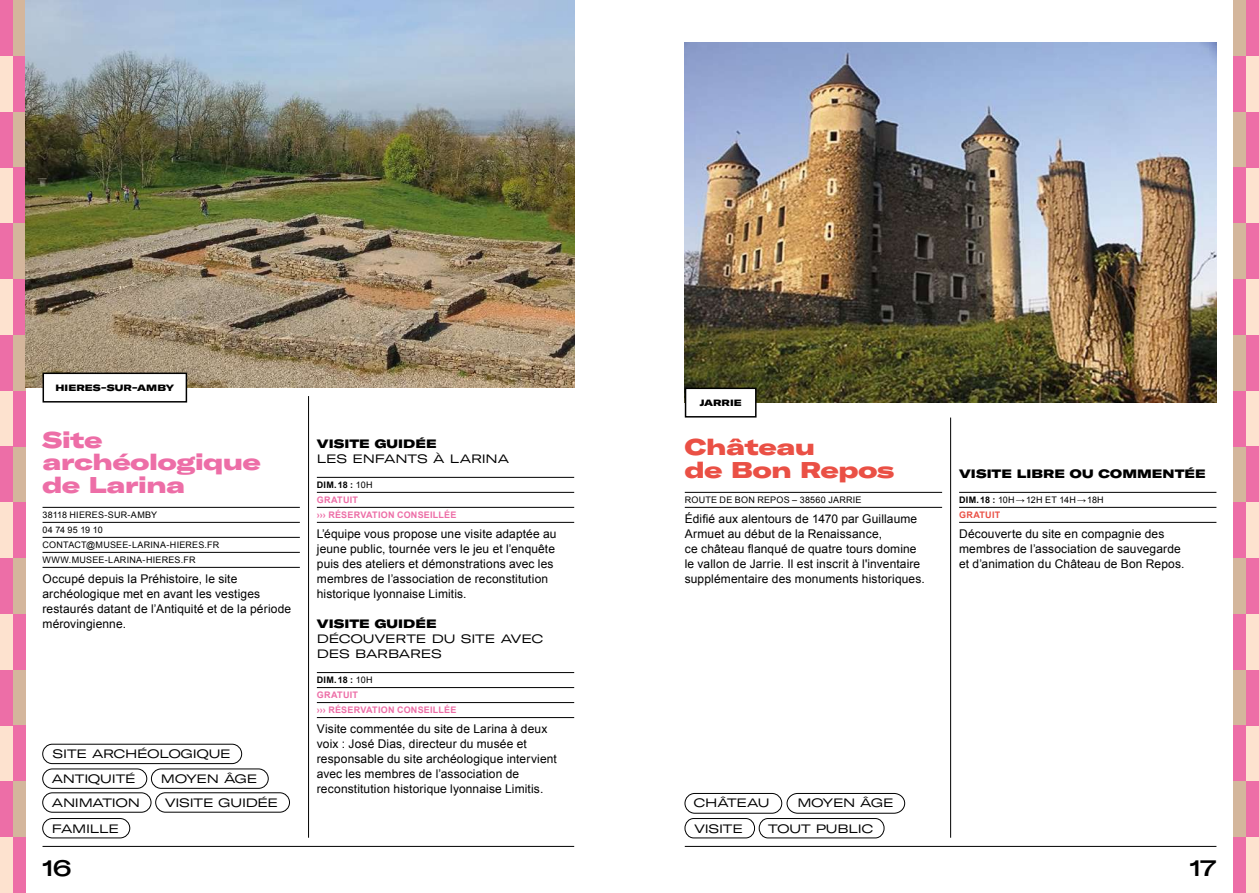
<style>
.page{position:relative;width:1259px;height:893px;background:#fff}
.page>*{position:absolute;margin:0;border:0;box-sizing:border-box;transform-origin:0 0}
.t1{font:900 expanded 22.5px/22.5px "GT America";letter-spacing:-.01em;color:#ed6ea7}
.t2{font:900 expanded 22.5px/22.5px "GT America";letter-spacing:-.01em;color:#ea5045}
.t3{font:500 expanded 22.5px "GT America";color:#000}
.t4{font:12px/15px "Arial";letter-spacing:.01em;color:#000}
.t5{font:expanded 12px/15px "GT America";letter-spacing:-.015em;color:#000}
.t6{font:900 expanded 12px "GT America";letter-spacing:.01em;color:#000}
.t7{font:9px/15px "Arial";letter-spacing:.025em;color:#000}
.t8{font:700 9px/15px "Arial";letter-spacing:.025em;color:#ed6ea7}
.t9{font:900 expanded 9px "GT America";color:#000}
.s1{color:#000}
.s2{font-weight:400;color:#000}
.s3{font-weight:700}
.s4{font-weight:700;color:#ea5045}
</style>
<div class="page">
<hr style="left:950px;top:418px;width:1px;height:420px;background:#000">
<hr style="left:43px;top:846px;width:531px;height:1px;background:#000">
<hr style="left:685px;top:846px;width:531px;height:1px;background:#000">
<svg style="left:786px;top:793px;width:119px;height:21px"></svg>
<div style="left:685px;top:793px;width:97px;height:20px;border:1px solid #000;border-radius:10px"></div>
<div style="left:685px;top:818px;width:70px;height:20px;border:1px solid #000;border-radius:9px"></div>
<div style="left:759px;top:818px;width:125px;height:20px;border:1px solid #000;border-radius:9px"></div>
<img style="left:685px;top:43px;width:531px;height:360px">
<div style="left:685px;top:388px;width:71px;height:29px;background:#fff"></div>
<div style="left:685px;top:388px;width:71px;height:30px;border:2px solid #000"></div>
<hr style="left:685px;top:492px;width:257px;height:1px;background:#000">
<hr style="left:685px;top:507px;width:257px;height:1px;background:#000">
<hr style="left:959px;top:492px;width:257px;height:1px;background:#000">
<hr style="left:959px;top:507px;width:257px;height:1px;background:#000">
<hr style="left:959px;top:522px;width:257px;height:1px;background:#000">
<div style="left:1246px;top:0;width:13px;height:893px;background:#fde2cf"></div>
<div style="left:1246px;top:0;width:13px;height:56px;background:#ed6ea7"></div>
<div style="left:1246px;top:112px;width:13px;height:55px;background:#ed6ea7"></div>
<div style="left:1246px;top:335px;width:13px;height:56px;background:#ed6ea7"></div>
<div style="left:1246px;top:558px;width:13px;height:56px;background:#ed6ea7"></div>
<div style="left:1246px;top:781px;width:13px;height:56px;background:#ed6ea7"></div>
<div style="left:1246px;top:223px;width:13px;height:56px;background:#ed6ea7"></div>
<div style="left:1246px;top:446px;width:13px;height:56px;background:#ed6ea7"></div>
<div style="left:1246px;top:670px;width:13px;height:55px;background:#ed6ea7"></div>
<div style="left:1233px;top:0;width:13px;height:893px;background:#d4b69c"></div>
<div style="left:1233px;top:56px;width:13px;height:56px;background:#ed6ea7"></div>
<div style="left:1233px;top:279px;width:13px;height:56px;background:#ed6ea7"></div>
<div style="left:1233px;top:502px;width:13px;height:56px;background:#ed6ea7"></div>
<div style="left:1233px;top:725px;width:13px;height:56px;background:#ed6ea7"></div>
<div style="left:1233px;top:167px;width:13px;height:56px;background:#ed6ea7"></div>
<div style="left:1233px;top:391px;width:13px;height:55px;background:#ed6ea7"></div>
<div style="left:1233px;top:614px;width:13px;height:56px;background:#ed6ea7"></div>
<div style="left:1233px;top:837px;width:13px;height:56px;background:#ed6ea7"></div>
<div style="left:0;top:0;width:13px;height:893px;background:#fde2cf"></div>
<div style="left:0;top:0;width:13px;height:56px;background:#ed6ea7"></div>
<div style="left:0;top:112px;width:13px;height:55px;background:#ed6ea7"></div>
<div style="left:0;top:335px;width:13px;height:56px;background:#ed6ea7"></div>
<div style="left:0;top:558px;width:13px;height:56px;background:#ed6ea7"></div>
<div style="left:0;top:781px;width:13px;height:56px;background:#ed6ea7"></div>
<div style="left:0;top:223px;width:13px;height:56px;background:#ed6ea7"></div>
<div style="left:0;top:446px;width:13px;height:56px;background:#ed6ea7"></div>
<div style="left:0;top:670px;width:13px;height:55px;background:#ed6ea7"></div>
<div style="left:13px;top:0;width:13px;height:893px;background:#d4b69c"></div>
<div style="left:13px;top:56px;width:13px;height:56px;background:#ed6ea7"></div>
<div style="left:13px;top:279px;width:13px;height:56px;background:#ed6ea7"></div>
<div style="left:13px;top:502px;width:13px;height:56px;background:#ed6ea7"></div>
<div style="left:13px;top:725px;width:13px;height:56px;background:#ed6ea7"></div>
<div style="left:13px;top:167px;width:13px;height:56px;background:#ed6ea7"></div>
<div style="left:13px;top:391px;width:13px;height:55px;background:#ed6ea7"></div>
<div style="left:13px;top:614px;width:13px;height:56px;background:#ed6ea7"></div>
<div style="left:13px;top:837px;width:13px;height:56px;background:#ed6ea7"></div>
<img style="left:26px;top:0;width:548px;height:388px">
<div style="left:43px;top:373px;width:143px;height:29px;background:#fff"></div>
<div style="left:43px;top:373px;width:144px;height:30px;border:2px solid #000"></div>
<hr style="left:308px;top:396px;width:1px;height:442px;background:#000">
<hr style="left:43px;top:507px;width:257px;height:1px;background:#000">
<hr style="left:43px;top:522px;width:257px;height:1px;background:#000">
<hr style="left:43px;top:537px;width:257px;height:1px;background:#000">
<hr style="left:43px;top:552px;width:257px;height:1px;background:#000">
<hr style="left:43px;top:567px;width:257px;height:1px;background:#000">
<hr style="left:317px;top:477px;width:257px;height:1px;background:#000">
<hr style="left:317px;top:492px;width:257px;height:1px;background:#000">
<hr style="left:317px;top:507px;width:257px;height:1px;background:#000">
<hr style="left:317px;top:522px;width:257px;height:1px;background:#000">
<hr style="left:317px;top:672px;width:257px;height:1px;background:#000">
<hr style="left:317px;top:687px;width:257px;height:1px;background:#000">
<hr style="left:317px;top:702px;width:257px;height:1px;background:#000">
<hr style="left:317px;top:717px;width:257px;height:1px;background:#000">
<div style="left:43px;top:769px;width:104px;height:19px;border:1px solid #000;border-radius:10px"></div>
<div style="left:151px;top:769px;width:117px;height:19px;border:1px solid #000;border-radius:10px"></div>
<div style="left:43px;top:744px;width:199px;height:20px;border:1px solid #000;border-radius:10px"></div>
<div style="left:43px;top:793px;width:108px;height:19px;border:1px solid #000;border-radius:10px"></div>
<div style="left:155px;top:793px;width:135px;height:19px;border:1px solid #000;border-radius:10px"></div>
<div style="left:43px;top:818px;width:87px;height:20px;border:1px solid #000;border-radius:10px"></div>
<p class="t9" style="left:56px;top:382px;width:120px">HIERES-SUR-AMBY</p>
<h1 class="t1" style="left:43px;top:428px;width:220px">Site archéologique de Larina</h1>
<p class="t7" style="left:43px;top:508px;width:178px">38118 HIERES-SUR-AMBY<br>04 74 95 19 10<br>CONTACT@MUSEE-LARINA-HIERES.FR<br>WWW.MUSEE-LARINA-HIERES.FR</p>
<p class="t4" style="left:43px;top:571px;width:250px">Occupé depuis la Préhistoire, le site archéologique met en avant les vestiges restaurés datant de l’Antiquité et de la période mérovingienne.</p>
<p class="t5" style="left:53px;top:746px;width:180px">SITE ARCHÉOLOGIQUE</p>
<p class="t5" style="left:52px;top:795px;width:90px">ANIMATION</p>
<p class="t5" style="left:165px;top:795px;width:115px">VISITE GUIDÉE</p>
<p class="t5" style="left:52px;top:821px;width:68px">FAMILLE</p>
<p class="t5" style="left:52px;top:771px;width:85px">ANTIQUITÉ</p>
<p class="t5" style="left:161px;top:771px;width:98px">MOYEN ÂGE</p>
<p class="t6" style="left:317px;top:436px;width:121px">VISITE GUIDÉE</p>
<p class="t5" style="left:317px;top:451px;width:194px">LES ENFANTS À LARINA</p>
<p class="t8" style="left:317px;top:478px;width:141px"><span class="s1">DIM.18 :</span> <span class="s2">10H<br></span>GRATUIT<br>››› RÉSERVATION CONSEILLÉE</p>
<p class="t4" style="left:317px;top:526px;width:241px">L’équipe vous propose une visite adaptée au jeune public, tournée vers le jeu et l’enquête puis des ateliers et démonstrations avec les membres de l’association de reconstitution historique lyonnaise Limitis.</p>
<p class="t6" style="left:317px;top:616px;width:121px">VISITE GUIDÉE</p>
<p class="t5" style="left:317px;top:631px;width:228px">DÉCOUVERTE DU SITE AVEC<br>DES BARBARES</p>
<p class="t8" style="left:317px;top:673px;width:141px"><span class="s1">DIM.18 :</span> <span class="s2">10H<br></span>GRATUIT<br>››› RÉSERVATION CONSEILLÉE</p>
<p class="t4" style="left:317px;top:721px;width:241px">Visite commentée du site de Larina à deux voix : José Dias, directeur du musée et responsable du site archéologique intervient avec les membres de l’association de reconstitution historique lyonnaise Limitis.</p>
<p class="t9" style="left:699px;top:397px;width:43px">JARRIE</p>
<h1 class="t2" style="left:685px;top:435px;width:211px">Château<br>de Bon Repos</h1>
<p class="t7" style="left:685px;top:493px;width:178px">ROUTE DE BON REPOS – 38560 JARRIE</p>
<p class="t4" style="left:685px;top:511px;width:242px">Édifié aux alentours de 1470 par Guillaume Armuet au début de la Renaissance,<br>ce château flanqué de quatre tours domine le vallon de Jarrie. Il est inscrit à l'inventaire supplémentaire des monuments historiques.</p>
<p class="t6" style="left:959px;top:466px;width:248px">VISITE LIBRE OU COMMENTÉE</p>
<p class="t7" style="left:959px;top:493px;width:146px"><span class="s3">DIM.18 :</span> 10H → 12H ET 14H → 18H<br><span class="s4">GRATUIT</span></p>
<p class="t4" style="left:959px;top:526px;width:227px">Découverte du site en compagnie des membres de l’association de sauvegarde et d’animation du Château de Bon Repos.</p>
<p class="t5" style="left:694px;top:796px;width:77px">CHÂTEAU</p>
<p class="t5" style="left:797px;top:796px;width:98px">MOYEN ÂGE</p>
<p class="t5" style="left:694px;top:821px;width:50px">VISITE</p>
<p class="t5" style="left:768px;top:821px;width:107px">TOUT PUBLIC</p>
<h1 class="t3" style="left:42px;top:854px;width:31px">16</h1>
<h1 class="t3" style="left:1190px;top:854px;width:28px">17</h1>
</div>
